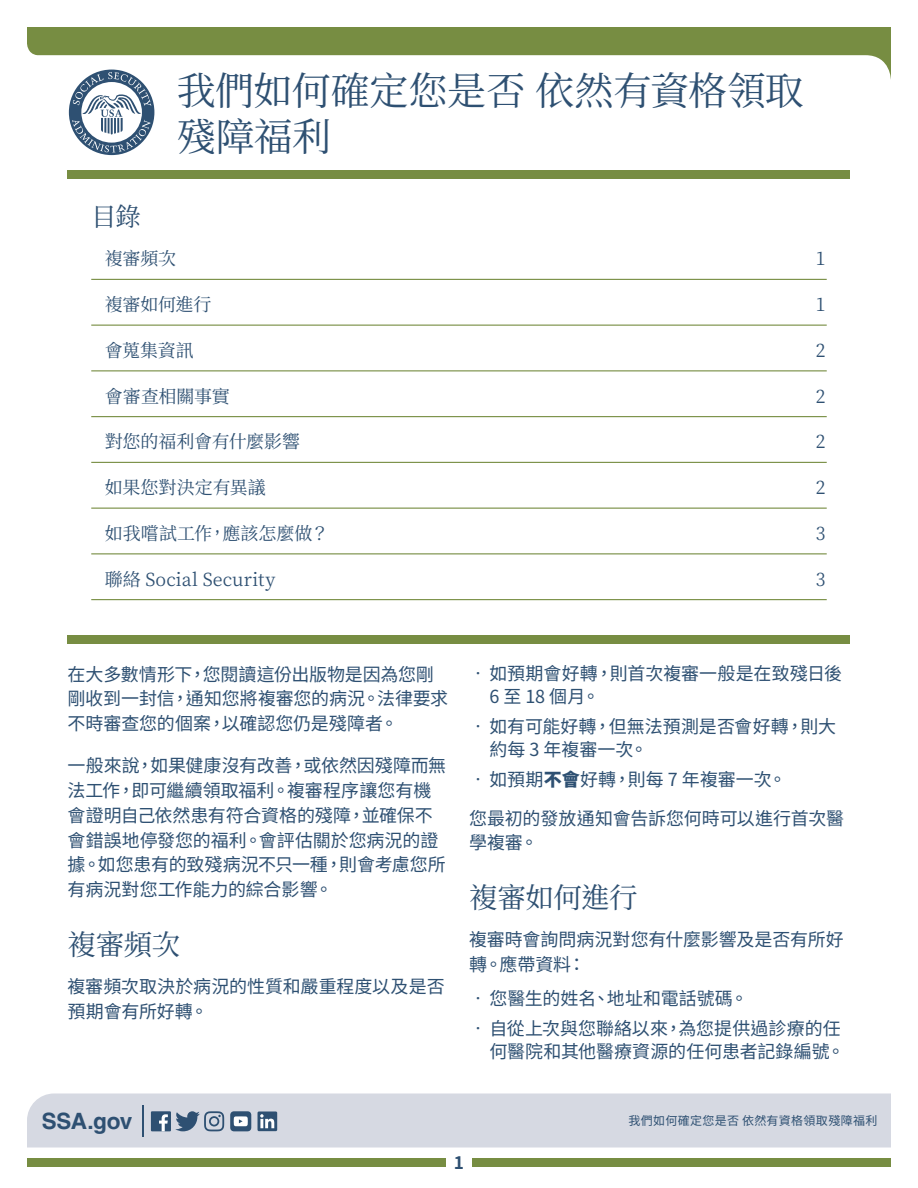
<style>
.page{position:relative;width:918px;height:1188px;background:#fff}
.page>*{position:absolute;margin:0;border:0;box-sizing:border-box;transform-origin:0 0}
.t1{font:39px/46.8px "Noto Serif CJ Ktc";letter-spacing:-.01em;color:#2e5072}
.t2{font:28.5px "Noto Serif CJ Ktc";letter-spacing:-.015em;color:#2e5072}
.t3{font:25.5px "Noto Serif CJ Ktc";color:#2e5072}
.t4{font:700 22.5px "Helvetica";letter-spacing:-.02em;color:#2e5072}
.t5{font:18px/24.8px "Noto Sans CJ Ktc";letter-spacing:-.005em;color:#2e5072}
.t6{font:18px "Noto Serif CJ Ktc";letter-spacing:-.005em;color:#2e5072}
.t7{font:700 17.25px "Noto Sans CJ Ktc";color:#2e5072}
.t8{font:12px "Noto Sans CJ Ktc";letter-spacing:.03em;color:#2e5072}
.s1{font-weight:900}
</style>
<div class="page">
<div style="left:27px;top:1159px;width:419px;height:8px;background:#778d42"></div>
<div style="left:472px;top:1159px;width:419px;height:8px;background:#778d42"></div>
<div style="left:27px;top:1094px;width:864px;height:54px;background:#d6d9e2"></div>
<div style="left:68px;top:171px;width:782px;height:8px;background:#778d42"></div>
<svg style="left:27px;top:27px;width:864px;height:53px;fill:#778d42"></svg>
<hr style="left:143px;top:1105px;width:1px;height:32px;background:#2e5072">
<div style="left:69px;top:70px;width:85px;height:85px;background:#2e5072;border-radius:50%"></div>
<svg style="left:72px;top:72px;width:79px;height:80px"></svg>
<hr style="left:91px;top:279px;width:736px;height:1px;background:#778d42">
<hr style="left:91px;top:325px;width:736px;height:1px;background:#778d42">
<hr style="left:91px;top:370px;width:736px;height:1px;background:#778d42">
<hr style="left:91px;top:416px;width:736px;height:1px;background:#778d42">
<hr style="left:91px;top:462px;width:736px;height:1px;background:#778d42">
<hr style="left:91px;top:508px;width:736px;height:1px;background:#778d42">
<hr style="left:91px;top:553px;width:736px;height:1px;background:#778d42">
<hr style="left:91px;top:599px;width:736px;height:1px;background:#778d42">
<div style="left:68px;top:635px;width:782px;height:8px;background:#778d42"></div>
<div style="left:151px;top:1111px;width:20px;height:20px;background:#2e5072"></div>
<svg style="left:159px;top:1114px;width:9px;height:17px"></svg>
<svg style="left:175px;top:1111px;width:49px;height:20px"></svg>
<svg style="left:230px;top:1111px;width:21px;height:20px"></svg>
<svg style="left:258px;top:1111px;width:19px;height:20px"></svg>
<h1 class="t1" style="left:177px;top:68px;width:628px">我們如何確定您是否 依然有資格領取殘障福利</h1>
<h1 class="t3" style="left:91px;top:203px;width:51px">目錄</h1>
<p class="t6" style="left:105px;top:249px;width:73px">複審頻次</p>
<p class="t6" style="left:816px;top:249px;width:11px">1</p>
<p class="t6" style="left:105px;top:294px;width:108px">複審如何進行</p>
<p class="t6" style="left:816px;top:294px;width:11px">1</p>
<p class="t6" style="left:105px;top:340px;width:90px">會蒐集資訊</p>
<p class="t6" style="left:816px;top:340px;width:11px">2</p>
<p class="t6" style="left:105px;top:386px;width:127px">會審查相關事實</p>
<p class="t6" style="left:816px;top:386px;width:11px">2</p>
<p class="t6" style="left:105px;top:432px;width:197px">對您的福利會有什麼影響</p>
<p class="t6" style="left:816px;top:432px;width:11px">2</p>
<p class="t6" style="left:105px;top:477px;width:162px">如果您對決定有異議</p>
<p class="t6" style="left:816px;top:477px;width:11px">2</p>
<p class="t6" style="left:105px;top:523px;width:226px">如我嚐試工作，應該怎麼做？</p>
<p class="t6" style="left:816px;top:523px;width:11px">3</p>
<p class="t6" style="left:105px;top:569px;width:172px">聯絡 Social Security</p>
<p class="t6" style="left:816px;top:569px;width:11px">3</p>
<p class="t5" style="left:68px;top:662px;width:382px">在大多數情形下，您閱讀這份出版物是因為您剛剛收到一封信，通知您將複審您的病況。法律要求不時審查您的個案，以確認您仍是殘障者。</p>
<p class="t5" style="left:68px;top:754px;width:380px">一般來說，如果健康沒有改善，或依然因殘障而無法工作，即可繼續領取福利。複審程序讓您有機會證明自己依然患有符合資格的殘障，並確保不會錯誤地停發您的福利。會評估關於您病況的證據。如您患有的致殘病況不只一種，則會考慮您所有病況對您工作能力的綜合影響。</p>
<h1 class="t2" style="left:68px;top:928px;width:114px">複審頻次</h1>
<p class="t5" style="left:68px;top:974px;width:379px">複審頻次取決於病況的性質和嚴重程度以及是否預期會有所好轉。</p>
<p class="t4" style="left:42px;top:1108px;width:92px">SSA.gov</p>
<p class="t5" style="left:489px;top:662px;width:354px;line-height:23.2px;text-indent:-20px">• 如預期會好轉，則首次複審一般是在致殘日後<br>6 至 18 個月。</p>
<p class="t5" style="left:489px;top:715px;width:348px;line-height:23.2px;text-indent:-20px">• 如有可能好轉，但無法預測是否會好轉，則大約每 3 年複審一次。</p>
<p class="t5" style="left:469px;top:768px;width:319px">• 如預期<span class="s1">不會</span>好轉，則每 7 年複審一次。</p>
<p class="t5" style="left:469px;top:806px;width:376px">您最初的發放通知會告訴您何時可以進行首次醫學複審。</p>
<h1 class="t2" style="left:469px;top:881px;width:170px">複審如何進行</h1>
<p class="t5" style="left:469px;top:927px;width:376px">複審時會詢問病況對您有什麼影響及是否有所好轉。應帶資料：</p>
<p class="t5" style="left:469px;top:986px;width:281px">• 您醫生的姓名、地址和電話號碼。</p>
<p class="t5" style="left:469px;top:1017px;width:377px;line-height:23.2px;text-align:right">• 自從上次與您聯絡以來，為您提供過診療的任何醫院和其他醫療資源的任何患者記錄編號。</p>
<p class="t8" style="left:629px;top:1114px;width:250px">我們如何確定您是否 依然有資格領取殘障福利</p>
<p class="t7" style="left:454px;top:1153px;width:12px">1</p>
</div>
